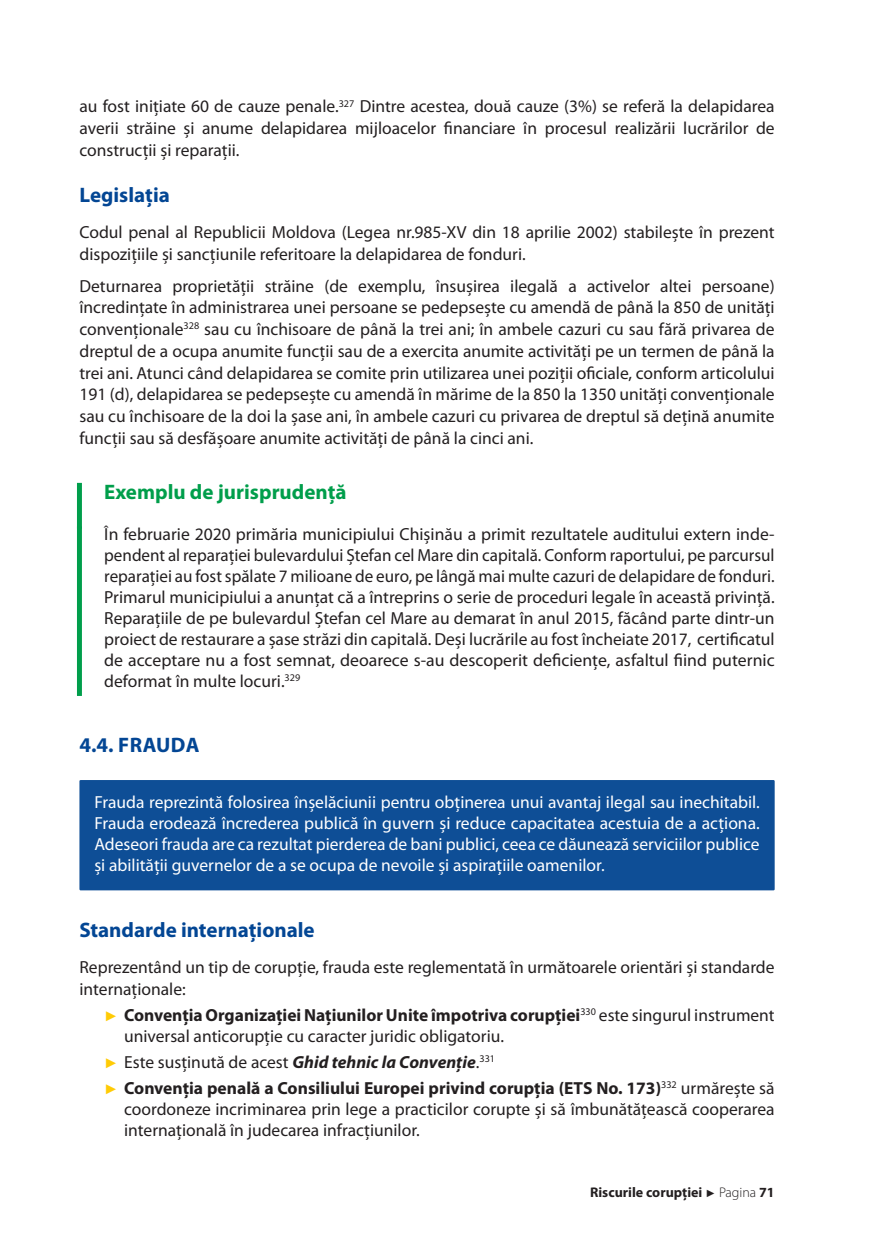
<style>
.page{position:relative;width:874px;height:1241px;background:#fff}
.page>*{position:absolute;margin:0;border:0;box-sizing:border-box;transform-origin:0 0}
.t1{font:700 21px "Myriad Pro";color:#034694}
.t2{font:700 21px "Myriad Pro";color:#009e4b}
.t3{font:17.5px/21.7px "Myriad Pro";color:#231f20}
.t4{font:17.5px/21px "Myriad Pro";color:#fff;text-align:justify}
.t5{font:700 17.5px/25.9px "Myriad Pro";color:#231f20}
.t6{font:700 14px "Myriad Pro";color:#231f20}
.s1{font-family:"Arial";font-size:14px;color:#ffcb05}
.s2{font-weight:700}
.s3{font-family:"Arial";font-weight:400;font-size:14px;color:#ffcb05}
.s4{font-weight:400}
.s5{font-style:italic}
.s6{font-family:"Arial";font-weight:400;font-size:10.5px}
.s7{font-weight:300}
</style>
<div class="page">
<div style="left:77px;top:483px;width:5px;height:45px;background:#009e4b"></div>
<div style="left:77px;top:526px;width:5px;height:169px;background:#009e4b"></div>
<div style="left:79px;top:780px;width:695px;height:110px;background:#0e4e96"></div>
<p class="t3" style="left:79px;top:95px;width:696px;text-align:justify">au fost inițiate 60 de cauze penale.<sup>327</sup> Dintre acestea, două cauze (3%) se referă la delapidarea averii străine și anume delapidarea mijloacelor financiare în procesul realizării lucrărilor de construcții și reparații.</p>
<p class="t1" style="left:79px;top:181px;width:92px">Legislația</p>
<p class="t3" style="left:79px;top:221px;width:696px">Codul penal al Republicii Moldova (Legea nr.985-XV din 18 aprilie 2002) stabilește în prezent dispozițiile și sancțiunile referitoare la delapidarea de fonduri.</p>
<p class="t3" style="left:79px;top:274px;width:696px;text-align:justify">Deturnarea proprietății străine (de exemplu, însușirea ilegală a activelor altei persoane) încredințate în administrarea unei persoane se pedepsește cu amendă de până la 850 de unități convenționale<sup>328</sup> sau cu închisoare de până la trei ani; în ambele cazuri cu sau fără privarea de dreptul de a ocupa anumite funcții sau de a exercita anumite activități pe un termen de până la trei ani. Atunci când delapidarea se comite prin utilizarea unei poziții oficiale, conform articolului 191 (d), delapidarea se pedepsește cu amendă în mărime de la 850 la 1350 unități convenționale sau cu închisoare de la doi la șase ani, în ambele cazuri cu privarea de dreptul să dețină anumite funcții sau să desfășoare anumite activități de până la cinci ani.</p>
<p class="t2" style="left:104px;top:478px;width:243px">Exemplu de jurisprudență</p>
<p class="t3" style="left:104px;top:523px;width:671px;line-height:21px;text-align:justify">În februarie 2020 primăria municipiului Chișinău a primit rezultatele auditului extern inde&shy;pendent al reparației bulevardului Ștefan cel Mare din capitală. Conform raportului, pe parcursul reparației au fost spălate 7 milioane de euro, pe lângă mai multe cazuri de delapidare de fonduri.<br>Primarul municipiului a anunțat că a întreprins o serie de proceduri legale în această privință.<br>Reparațiile de pe bulevardul Ștefan cel Mare au demarat în anul 2015, făcând parte dintr-un proiect de restaurare a șase străzi din capitală. Deși lucrările au fost încheiate 2017, certificatul de acceptare nu a fost semnat, deoarece s-au descoperit deficiențe, asfaltul fiind puternic deformat în multe locuri.<sup>329</sup></p>
<p class="t1" style="left:79px;top:731px;width:121px">4.4. FRAUDA</p>
<p class="t4" style="left:94px;top:791px;width:666px">Frauda reprezintă folosirea înșelăciunii pentru obținerea unui avantaj ilegal sau inechitabil.<br>Frauda erodează încrederea publică în guvern și reduce capacitatea acestuia de a acționa.<br>Adeseori frauda are ca rezultat pierderea de bani publici, ceea ce dăunează serviciilor publice și abilității guvernelor de a se ocupa de nevoile și aspirațiile oamenilor.</p>
<p class="t1" style="left:79px;top:915px;width:236px">Standarde internaționale</p>
<p class="t3" style="left:79px;top:956px;width:696px">Reprezentând un tip de corupție, frauda este reglementată în următoarele orientări și standarde internaționale:</p>
<p class="t3" style="left:124px;top:1004px;width:651px;line-height:21px;text-indent:-20px"><span class="s1">►</span> <span class="s2">Convenția Organizației Națiunilor Unite împotriva corupției</span><sup>330</sup> este singurul instrument universal anticorupție cu caracter juridic obligatoriu.</p>
<p class="t5" style="left:104px;top:1048px;width:671px"><span class="s3">►</span> <span class="s4">Este susținută de acest</span> <span class="s5">Ghid tehnic la Convenție</span><span class="s4">.</span><sup>331<br></sup><span class="s3">►</span> Convenția penală a Consiliului Europei privind corupția (ETS No. 173)<sup>332</sup> <span class="s4">urmărește să</span></p>
<p class="t3" style="left:124px;top:1098px;width:651px;line-height:21px">coordoneze incriminarea prin lege a practicilor corupte și să îmbunătățească cooperarea internațională în judecarea infracțiunilor.</p>
<p class="t6" style="left:589px;top:1182px;width:186px">Riscurile corupției <span class="s6">►</span> <span class="s7">Pagina</span> 71</p>
</div>
